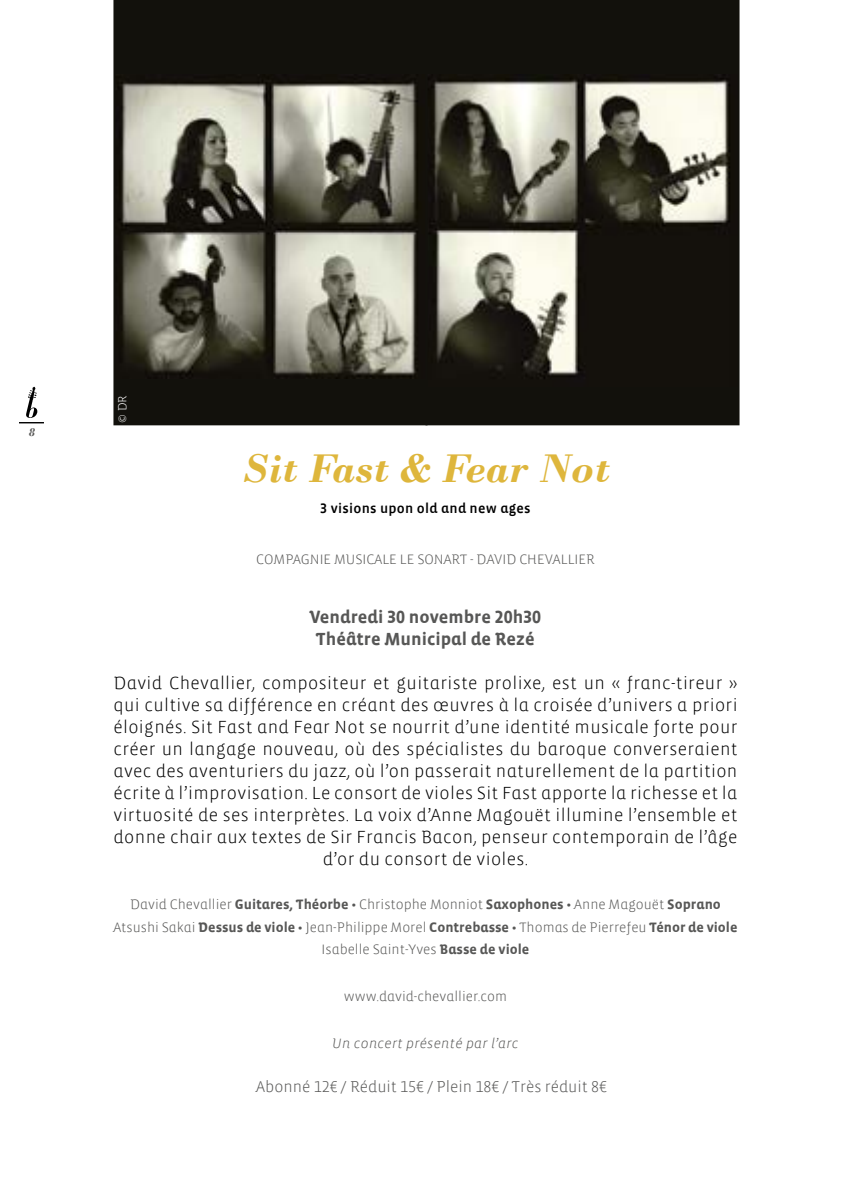
<style>
.page{position:relative;width:851px;height:1191px;background:#fff}
.page>*{position:absolute;margin:0;border:0;box-sizing:border-box;transform-origin:0 0}
.t1{font:italic 700 42px "Bodoni";color:#deb63c}
.t2{font:300 18px/22px "Vista Sans Alt";letter-spacing:.02em;color:#000;text-align:center}
.t3{font:700 18px/22px "Vista Sans Alt";color:#575756;text-align:center}
.t4{font:300 16px "Vista Sans Alt";color:#575756}
.t5{font:300 14px/22px "Vista Sans Alt";color:#575756;text-align:center}
.t6{font:14px "Vista Sans Alt Med";letter-spacing:.02em;color:#000}
.t7{font:14px "Vista Sans Alt Light Ita";letter-spacing:.02em;color:#575756}
.t8{font:300 12px "Vista Sans Alt";color:#fff}
.t9{font:italic 700 12px "Bodoni";color:#575756}
.s1{font-weight:700}
.s2{font-family:"Vista Sans Alt Med";font-weight:400}
</style>
<div class="page">
<svg style="left:113px;top:0;width:312px;height:425px;background:#5d5c52"></svg>
<svg style="left:19px;top:387px;width:25px;height:36px"></svg>
<svg style="left:425px;top:0;width:314px;height:425px;background:#4b4940"></svg>
<p class="t9" style="left:29px;top:425px;width:7px">8</p>
<p class="t8" style="left:116px;top:422px;width:29px;rotate:-90deg">© DR</p>
<h1 class="t1" style="left:241px;top:443px;width:370px">Sit Fast &amp; Fear Not</h1>
<p class="t6" style="left:320px;top:501px;width:212px">3 visions upon old and new ages</p>
<p class="t5" style="left:256px;top:548px;width:340px">COMPAGNIE MUSICALE LE SONART - DAVID CHEVALLIER</p>
<p class="t3" style="left:310px;top:606px;width:233px">Vendredi 30 novembre 20h30<br>Théâtre Municipal de Rezé</p>
<p class="t2" style="left:113px;top:672px;width:625px">David Chevallier, compositeur et guitariste prolixe, est un « franc-tireur » qui cultive sa différence en créant des œuvres à la croisée d’univers a priori éloignés. Sit Fast and Fear Not se nourrit d’une identité musicale forte pour créer un langage nouveau, où des spécialistes du baroque converseraient avec des aventuriers du jazz, où l’on passerait naturellement de la partition écrite à l’improvisation. Le consort de violes Sit Fast apporte la richesse et la virtuosité de ses interprètes. La voix d’Anne Magouët illumine l’ensemble et donne chair aux textes de Sir Francis Bacon, penseur contemporain de l’âge d’or du consort de violes.</p>
<p class="t5" style="left:113px;top:894px;width:625px">David Chevallier <span class="s1">Guitares, Théorbe</span> <span class="s2">•</span> Christophe Monniot <span class="s1">Saxophones</span> <span class="s2">•</span> Anne Magouët <span class="s1">Soprano<br></span>Atsushi Sakai <span class="s1">Dessus de viole</span> <span class="s2">•</span> Jean-Philippe Morel <span class="s1">Contrebasse</span> <span class="s2">•</span> Thomas de Pierrefeu <span class="s1">Ténor de viole<br></span>Isabelle Saint-Yves <span class="s1">Basse de viole</span></p>
<p class="t5" style="left:344px;top:986px;width:165px">www.david-chevallier.com</p>
<p class="t7" style="left:332px;top:1035px;width:188px">Un concert présenté par l’arc</p>
<p class="t4" style="left:256px;top:1078px;width:352px">Abonné 12€ / Réduit 15€ / Plein 18€ / Très réduit 8€</p>
</div>
